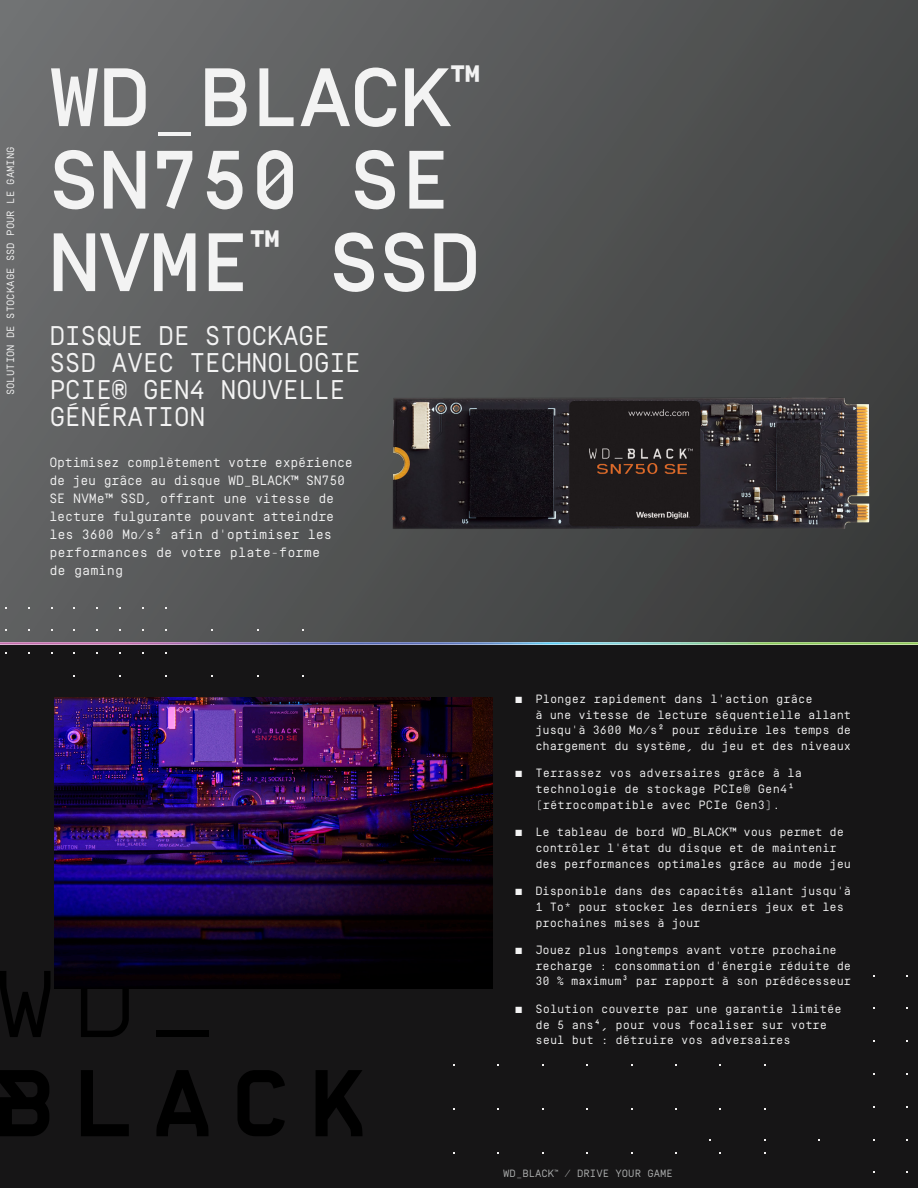
<style>
.page{position:relative;width:918px;height:1188px;background:#fff}
.page>*{position:absolute;margin:0;border:0;box-sizing:border-box;transform-origin:0 0}
.t1{font:500 82.5px/82.5px "Simplon Mono";color:#f3f3f3}
.t2{font:27px/27px "Simplon Mono";letter-spacing:-.02em;color:#f3f3f3}
.t3{font:13.5px/18px "Simplon Mono";letter-spacing:-.01em;color:#f3f3f3}
.t4{font:12px/15.8px "Simplon Mono";letter-spacing:-.01em;color:#f3f3f3}
.t5{font:12px/15.8px "Simplon Mono";letter-spacing:.01em;color:#f3f3f3}
.t6{font:10.5px "Simplon Mono";color:#f3f3f3}
.t7{font:10.5px "Simplon Mono";color:#afb1b1}
</style>
<div class="page">
<div style="left:0;top:0;width:918px;height:658px;background:linear-gradient(to right,#696a6b,#424444)"></div>
<div style="left:0;top:645px;width:918px;height:543px;background:#161516"></div>
<img style="left:0;top:643px;width:918px;height:2px">
<div style="left:156px;top:1031px;width:52px;height:6px;background:#000"></div>
<svg style="left:81px;top:988px;width:48px;height:49px"></svg>
<svg style="left:0;top:971px;width:51px;height:66px"></svg>
<svg style="left:81px;top:1070px;width:48px;height:66px"></svg>
<svg style="left:237px;top:1070px;width:48px;height:66px"></svg>
<svg style="left:156px;top:1070px;width:52px;height:66px"></svg>
<svg style="left:0;top:1070px;width:49px;height:66px"></svg>
<svg style="left:316px;top:1070px;width:47px;height:66px"></svg>
<img style="left:54px;top:698px;width:438px;height:290px">
<img style="left:378px;top:331px;width:501px;height:264px">
<p class="t6" style="left:5px;top:395px;width:250px;rotate:-90deg">SOLUTION DE STOCKAGE SSD POUR LE GAMING</p>
<h1 class="t1" style="left:49px;top:57px;width:432px">WD_BLACK<sup>™<br></sup>SN750 SE<br>NVME<sup>™</sup> SSD</h1>
<h2 class="t2" style="left:49px;top:322px;width:313px">DISQUE DE STOCKAGE<br>SSD AVEC TECHNOLOGIE<br>PCIE® GEN4 NOUVELLE<br>GÉNÉRATION</h2>
<p class="t3" style="left:49px;top:454px;width:305px">Optimisez complètement votre expérience de jeu grâce au disque WD_BLACK™ SN750<br>SE NVMe™ SSD, offrant une vitesse de lecture fulgurante pouvant atteindre les 3600 Mo/s² afin d'optimiser les performances de votre plate-forme<br>de gaming</p>
<p class="t4" style="left:535px;top:691px;width:317px;text-indent:-20px">■ Plongez rapidement dans l'action grâce<br>à une vitesse de lecture séquentielle allant jusqu'à 3600 Mo/s² pour réduire les temps de chargement du système, du jeu et des niveaux</p>
<p class="t5" style="left:535px;top:765px;width:268px;text-indent:-20px">■ Terrassez vos adversaires grâce à la technologie de stockage PCIe® Gen4¹ (rétrocompatible avec PCIe Gen3).</p>
<p class="t4" style="left:535px;top:824px;width:317px;text-indent:-20px">■ Le tableau de bord WD_BLACK™ vous permet de contrôler l'état du disque et de maintenir des performances optimales grâce au mode jeu</p>
<p class="t4" style="left:535px;top:883px;width:317px;text-indent:-20px">■ Disponible dans des capacités allant jusqu'à<br>1 To* pour stocker les derniers jeux et les prochaines mises à jour</p>
<p class="t4" style="left:535px;top:942px;width:317px;text-indent:-20px">■ Jouez plus longtemps avant votre prochaine recharge : consommation d'énergie réduite de<br>30 % maximum³ par rapport à son prédécesseur</p>
<p class="t4" style="left:535px;top:1001px;width:308px;text-indent:-20px">■ Solution couverte par une garantie limitée de 5 ans⁴, pour vous focaliser sur votre seul but : détruire vos adversaires</p>
<p class="t7" style="left:503px;top:1168px;width:171px">WD_BLACK<sup>™</sup> / DRIVE YOUR GAME</p>
</div>
